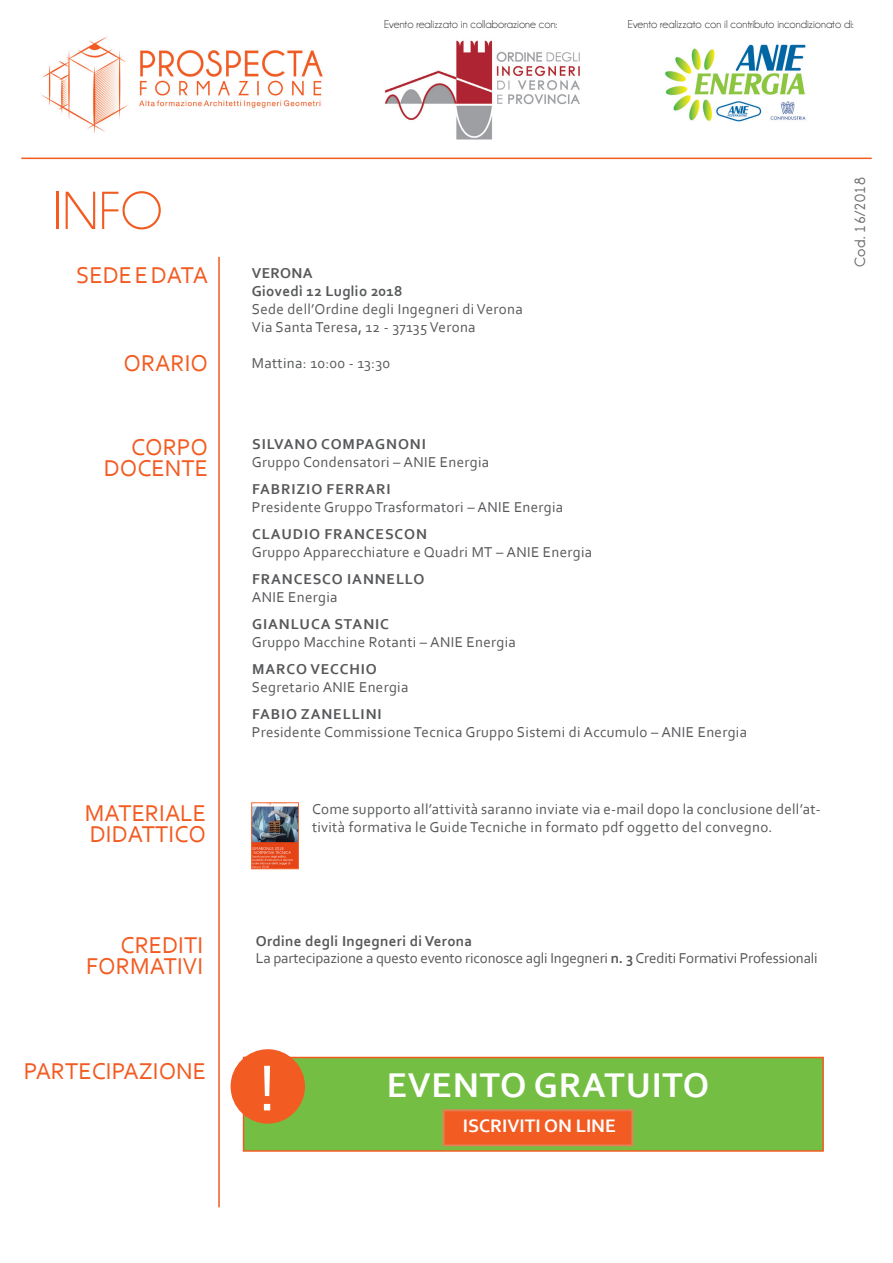
<style>
.page{position:relative;width:893px;height:1263px;background:#fff}
.page>*{position:absolute;margin:0;border:0;box-sizing:border-box;transform-origin:0 0}
.t1{font:68.25px "Corbel";color:#fff}
.t2{font:54px "Champagne&Limousines";color:#f25b21}
.t3{font:700 36px "Corbel";letter-spacing:.02em;color:#fff}
.t4{font:24px/21px "Corbel";color:#f25b21;text-align:right}
.t5{font:700 19.05px "Corbel";color:#fff}
.t6{font:15px/18px "Corbel";letter-spacing:.02em;color:#57585a}
.t7{font:700 15px "Corbel";letter-spacing:.06em;color:#57585a}
.t8{font:15px "Corbel";letter-spacing:-.01em;color:#57585a}
.t9{font:700 15px "Corbel";letter-spacing:.02em;color:#57585a}
.t10{font:700 15px "Champagne&Limousines";letter-spacing:.02em;color:#6c6d70}
.t11{font:11.55px "Champagne&Limousines";color:#231f20}
.s1{font-weight:700}
</style>
<div class="page">
<hr style="left:21px;top:158px;width:851px;height:1px;background:#f25b21">
<hr style="left:218px;top:257px;width:2px;height:950px;background:#f25b21">
<div style="left:243px;top:1057px;width:581px;height:95px;background:#74bf43;border:2px solid #f25b21"></div>
<div style="left:231px;top:1049px;width:74px;height:75px;background:#f25b21;border-radius:50%"></div>
<div style="left:443px;top:1109px;width:190px;height:37px;background:#f25b21;border:2px solid #e28157"></div>
<img style="left:254px;top:806px;width:42px;height:61px">
<div style="left:252px;top:803px;width:46px;height:66px;border:1px solid #f26935"></div>
<img style="left:41px;top:36px;width:282px;height:97px">
<img style="left:665px;top:44px;width:141px;height:78px">
<img style="left:384px;top:40px;width:196px;height:100px">
<p class="t11" style="left:384px;top:17px;width:175px">Evento realizzato in collaborazione con:</p>
<p class="t11" style="left:628px;top:17px;width:227px">Evento realizzato con il contributo incondizionato di:</p>
<p class="t2" style="left:53px;top:180px;width:111px">INFO</p>
<p class="t4" style="left:76px;top:264px;width:133px">SEDE E DATA</p>
<p class="t4" style="left:124px;top:352px;width:86px">ORARIO</p>
<p class="t7" style="left:252px;top:264px;width:62px">VERONA</p>
<p class="t9" style="left:252px;top:282px;width:152px">Giovedì 12 Luglio 2018</p>
<p class="t6" style="left:252px;top:300px;width:272px">Sede dell’Ordine degli Ingegneri di Verona</p>
<p class="t6" style="left:252px;top:318px;width:225px">Via Santa Teresa, 12 - 37135 Verona</p>
<p class="t6" style="left:252px;top:354px;width:140px">Mattina: 10:00 - 13:30</p>
<p class="t10" style="left:852px;top:267px;width:91px;rotate:-90deg">Cod. 16/2018</p>
<p class="t4" style="left:104px;top:436px;width:106px">CORPO<br>DOCENTE</p>
<p class="t7" style="left:252px;top:434px;width:175px">SILVANO COMPAGNONI</p>
<p class="t6" style="left:252px;top:452px;width:239px">Gruppo Condensatori – ANIE Energia</p>
<p class="t7" style="left:252px;top:479px;width:140px">FABRIZIO FERRARI</p>
<p class="t6" style="left:252px;top:497px;width:313px">Presidente Gruppo Trasformatori – ANIE Energia</p>
<p class="t7" style="left:252px;top:524px;width:176px">CLAUDIO FRANCESCON</p>
<p class="t6" style="left:252px;top:542px;width:342px">Gruppo Apparecchiature e Quadri MT – ANIE Energia</p>
<p class="t7" style="left:252px;top:569px;width:174px">FRANCESCO IANNELLO</p>
<p class="t6" style="left:252px;top:587px;width:87px">ANIE Energia</p>
<p class="t7" style="left:252px;top:614px;width:138px">GIANLUCA STANIC</p>
<p class="t6" style="left:252px;top:632px;width:266px">Gruppo Macchine Rotanti – ANIE Energia</p>
<p class="t7" style="left:252px;top:659px;width:126px">MARCO VECCHIO</p>
<p class="t6" style="left:252px;top:677px;width:158px">Segretario ANIE Energia</p>
<p class="t7" style="left:252px;top:704px;width:131px">FABIO ZANELLINI</p>
<p class="t6" style="left:252px;top:722px;width:497px">Presidente Commissione Tecnica Gruppo Sistemi di Accumulo – ANIE Energia</p>
<p class="t4" style="left:85px;top:801px;width:123px">MATERIALE</p>
<p class="t4" style="left:90px;top:822px;width:118px">DIDATTICO</p>
<p class="t6" style="left:312px;top:799px;width:510px">Come supporto all’attività saranno inviate via e-mail dopo la conclusione dell’at&shy;tività formativa le Guide Tecniche in formato pdf oggetto del convegno.</p>
<p class="t4" style="left:121px;top:934px;width:84px">CREDITI</p>
<p class="t4" style="left:86px;top:955px;width:119px">FORMATIVI</p>
<p class="t9" style="left:256px;top:932px;width:218px">Ordine degli Ingegneri di Verona</p>
<p class="t8" style="left:256px;top:948px;width:563px">La partecipazione a questo evento riconosce agli Ingegneri <span class="s1">n. 3</span> Crediti Formativi Professionali</p>
<p class="t4" style="left:24px;top:1060px;width:184px">PARTECIPAZIONE</p>
<p class="t1" style="left:258px;top:1046px;width:20px">!</p>
<p class="t3" style="left:387px;top:1062px;width:324px">EVENTO GRATUITO</p>
<p class="t5" style="left:463px;top:1114px;width:155px">ISCRIVITI ON LINE</p>
</div>
